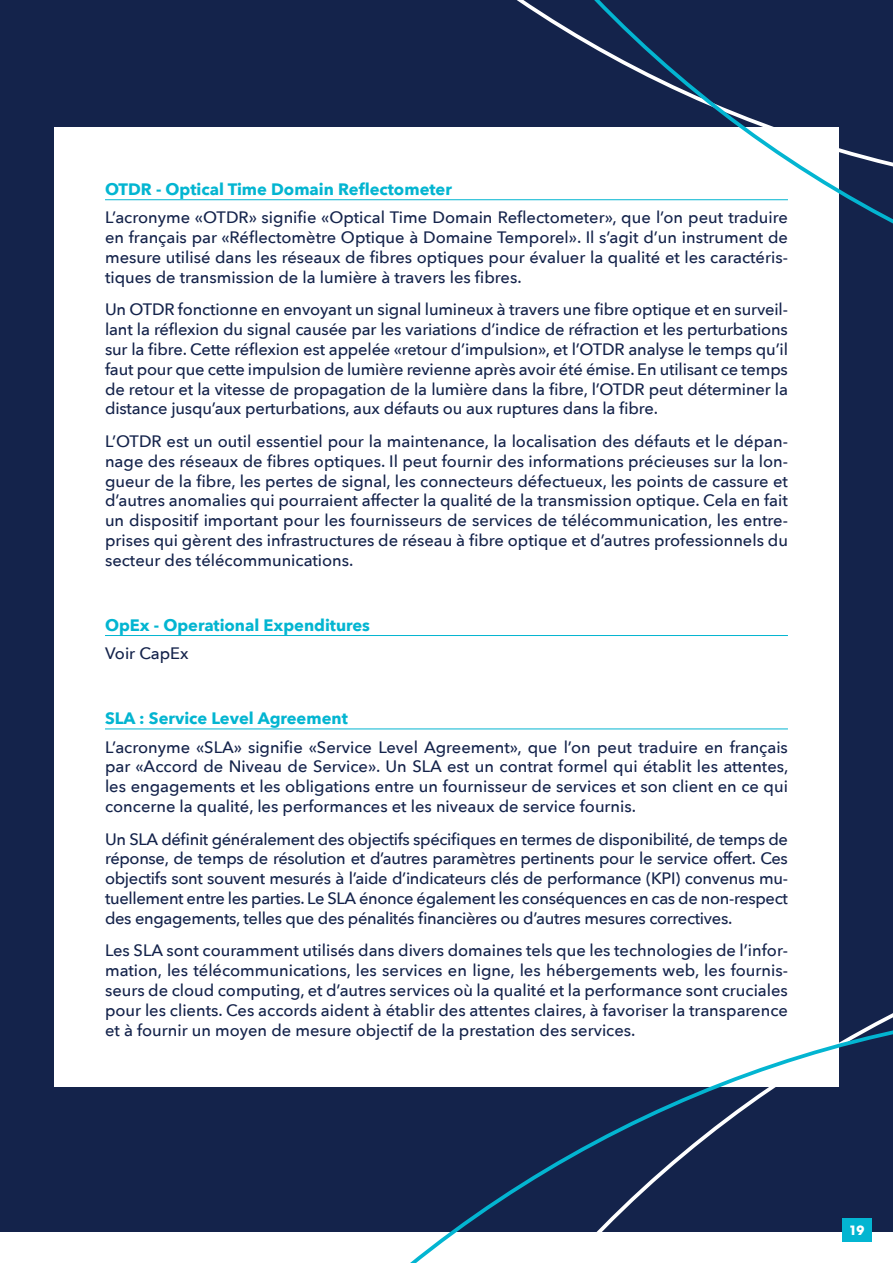
<style>
.page{position:relative;width:893px;height:1263px;background:#fff}
.page>*{position:absolute;margin:0;border:0;box-sizing:border-box;transform-origin:0 0}
.t1{font:500 16.5px/19.8px "Avenir Next";color:#14234b;text-align:justify}
.t2{font:700 16.5px "Avenir Next";color:#03b5d1}
.t3{font:700 12.75px "ITC Avant Garde Pro";color:#fff}
</style>
<div class="page">
<div style="left:0;top:0;width:893px;height:1231px;background:#14234b"></div>
<div style="left:54px;top:128px;width:785px;height:958px;background:#fff"></div>
<hr style="left:105px;top:199px;width:683px;height:1px;background:#03b5d1">
<hr style="left:105px;top:635px;width:683px;height:1px;background:#03b5d1">
<hr style="left:105px;top:728px;width:683px;height:1px;background:#03b5d1">
<svg style="left:451px;top:0;width:442px;height:224px"></svg>
<svg style="left:163px;top:1013px;width:730px;height:250px"></svg>
<p class="t2" style="left:105px;top:175px;width:348px">OTDR - Optical Time Domain Reflectometer</p>
<p class="t1" style="left:105px;top:207px;width:684px">L’acronyme «OTDR» signifie «Optical Time Domain Reflectometer», que l’on peut traduire en français par «Réflectomètre Optique à Domaine Temporel». Il s’agit d’un instrument de mesure utilisé dans les réseaux de fibres optiques pour évaluer la qualité et les caractéris&shy;tiques de transmission de la lumière à travers les fibres.</p>
<p class="t1" style="left:105px;top:299px;width:684px">Un OTDR fonctionne en envoyant un signal lumineux à travers une fibre optique et en surveil&shy;lant la réflexion du signal causée par les variations d’indice de réfraction et les perturbations sur la fibre. Cette réflexion est appelée «retour d’impulsion», et l’OTDR analyse le temps qu’il faut pour que cette impulsion de lumière revienne après avoir été émise. En utilisant ce temps de retour et la vitesse de propagation de la lumière dans la fibre, l’OTDR peut déterminer la distance jusqu’aux perturbations, aux défauts ou aux ruptures dans la fibre.</p>
<p class="t1" style="left:105px;top:431px;width:684px">L’OTDR est un outil essentiel pour la maintenance, la localisation des défauts et le dépan&shy;nage des réseaux de fibres optiques. Il peut fournir des informations précieuses sur la lon&shy;gueur de la fibre, les pertes de signal, les connecteurs défectueux, les points de cassure et d’autres anomalies qui pourraient affecter la qualité de la transmission optique. Cela en fait un dispositif important pour les fournisseurs de services de télécommunication, les entre&shy;prises qui gèrent des infrastructures de réseau à fibre optique et d’autres professionnels du secteur des télécommunications.</p>
<p class="t2" style="left:105px;top:611px;width:267px">OpEx - Operational Expenditures</p>
<p class="t1" style="left:105px;top:643px;width:85px">Voir CapEx</p>
<p class="t2" style="left:105px;top:704px;width:244px">SLA : Service Level Agreement</p>
<p class="t1" style="left:105px;top:736px;width:685px">L’acronyme «SLA» signifie «Service Level Agreement», que l’on peut traduire en français par «Accord de Niveau de Service». Un SLA est un contrat formel qui établit les attentes, les engagements et les obligations entre un fournisseur de services et son client en ce qui concerne la qualité, les performances et les niveaux de service fournis.</p>
<p class="t1" style="left:105px;top:828px;width:684px">Un SLA définit généralement des objectifs spécifiques en termes de disponibilité, de temps de réponse, de temps de résolution et d’autres paramètres pertinents pour le service offert. Ces objectifs sont souvent mesurés à l’aide d’indicateurs clés de performance (KPI) convenus mu&shy;tuellement entre les parties. Le SLA énonce également les conséquences en cas de non-respect des engagements, telles que des pénalités financières ou d’autres mesures correctives.</p>
<p class="t1" style="left:105px;top:940px;width:684px">Les SLA sont couramment utilisés dans divers domaines tels que les technologies de l’infor&shy;mation, les télécommunications, les services en ligne, les hébergements web, les fournis&shy;seurs de cloud computing, et d’autres services où la qualité et la performance sont cruciales pour les clients. Ces accords aident à établir des attentes claires, à favoriser la transparence et à fournir un moyen de mesure objectif de la prestation des services.</p>
<p class="t3" style="left:849px;top:1221px;width:17px">19</p>
</div>
